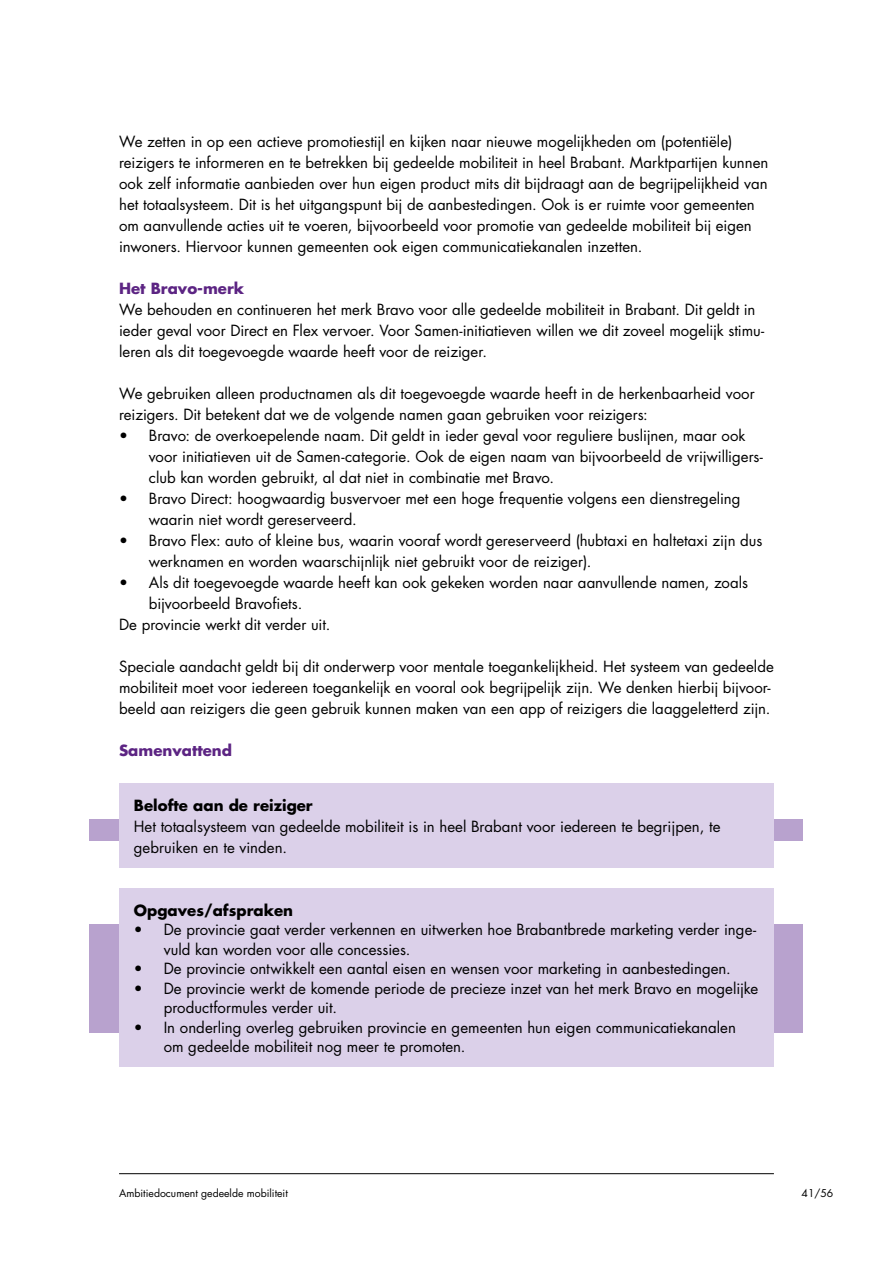
<style>
.page{position:relative;width:893px;height:1263px;background:#fff}
.page>*{position:absolute;margin:0;border:0;box-sizing:border-box;transform-origin:0 0}
.t1{font:15px/21px "Futura Std";color:#000}
.t2{font:700 15px "Futura Std";color:#000}
.t3{font:700 15px "Futura Std";color:#5c2483}
.t4{font:10.5px "Futura Std";color:#000}
</style>
<div class="page">
<hr style="left:119px;top:1173px;width:655px;height:1px;background:#000">
<div style="left:89px;top:924px;width:714px;height:108px;background:#b8a2ce"></div>
<div style="left:89px;top:819px;width:714px;height:21px;background:#b8a2ce"></div>
<div style="left:119px;top:783px;width:655px;height:84px;background:#dbd0e9"></div>
<div style="left:119px;top:888px;width:655px;height:179px;background:#dbd0e9"></div>
<p class="t1" style="left:119px;top:131px;width:651px">We zetten in op een actieve promotiestijl en kijken naar nieuwe mogelijkheden om (potentiële) reizigers te informeren en te betrekken bij gedeelde mobiliteit in heel Brabant. Marktpartijen kunnen ook zelf informatie aanbieden over hun eigen product mits dit bijdraagt aan de begrijpelijkheid van het totaalsysteem. Dit is het uitgangspunt bij de aanbestedingen. Ook is er ruimte voor gemeenten om aanvullende acties uit te voeren, bijvoorbeeld voor promotie van gedeelde mobiliteit bij eigen inwoners. Hiervoor kunnen gemeenten ook eigen communicatiekanalen inzetten.</p>
<p class="t3" style="left:119px;top:279px;width:127px">Het Bravo-merk</p>
<p class="t1" style="left:119px;top:299px;width:647px">We behouden en continueren het merk Bravo voor alle gedeelde mobiliteit in Brabant. Dit geldt in ieder geval voor Direct en Flex vervoer. Voor Samen-initiatieven willen we dit zoveel mogelijk stimu&shy;leren als dit toegevoegde waarde heeft voor de reiziger.</p>
<p class="t1" style="left:119px;top:383px;width:637px">We gebruiken alleen productnamen als dit toegevoegde waarde heeft in de herkenbaarheid voor reizigers. Dit betekent dat we de volgende namen gaan gebruiken voor reizigers:</p>
<p class="t1" style="left:149px;top:425px;width:616px;text-indent:-30px">• Bravo: de overkoepelende naam. Dit geldt in ieder geval voor reguliere buslijnen, maar ook voor initiatieven uit de Samen-categorie. Ook de eigen naam van bijvoorbeeld de vrijwilligers&shy;club kan worden gebruikt, al dat niet in combinatie met Bravo.</p>
<p class="t1" style="left:149px;top:488px;width:593px;text-indent:-30px">• Bravo Direct: hoogwaardig busvervoer met een hoge frequentie volgens een dienstregeling waarin niet wordt gereserveerd.</p>
<p class="t1" style="left:149px;top:530px;width:615px;text-indent:-30px">• Bravo Flex: auto of kleine bus, waarin vooraf wordt gereserveerd (hubtaxi en haltetaxi zijn dus werknamen en worden waarschijnlijk niet gebruikt voor de reiziger).</p>
<p class="t1" style="left:119px;top:572px;width:631px">• Als dit toegevoegde waarde heeft kan ook gekeken worden naar aanvullende namen, zoals</p>
<p class="t1" style="left:149px;top:593px;width:155px">bijvoorbeeld Bravofiets.</p>
<p class="t1" style="left:119px;top:614px;width:213px">De provincie werkt dit verder uit.</p>
<p class="t1" style="left:119px;top:656px;width:656px">Speciale aandacht geldt bij dit onderwerp voor mentale toegankelijkheid. Het systeem van gedeelde mobiliteit moet voor iedereen toegankelijk en vooral ook begrijpelijk zijn. We denken hierbij bijvoor&shy;beeld aan reizigers die geen gebruik kunnen maken van een app of reizigers die laaggeletterd zijn.</p>
<p class="t3" style="left:119px;top:741px;width:115px">Samenvattend</p>
<p class="t2" style="left:134px;top:795px;width:180px">Belofte aan de reiziger</p>
<p class="t1" style="left:134px;top:816px;width:588px">Het totaalsysteem van gedeelde mobiliteit is in heel Brabant voor iedereen te begrijpen, te gebruiken en te vinden.</p>
<p class="t2" style="left:134px;top:900px;width:161px">Opgaves/afspraken</p>
<p class="t1" style="left:164px;top:920px;width:594px;line-height:19.5px;text-indent:-30px">• De provincie gaat verder verkennen en uitwerken hoe Brabantbrede marketing verder inge&shy;vuld kan worden voor alle concessies.</p>
<p class="t1" style="left:134px;top:958px;width:598px">• De provincie ontwikkelt een aantal eisen en wensen voor marketing in aanbestedingen.</p>
<p class="t1" style="left:164px;top:978px;width:596px;line-height:19.5px;text-indent:-30px">• De provincie werkt de komende periode de precieze inzet van het merk Bravo en mogelijke productformules verder uit.</p>
<p class="t1" style="left:164px;top:1017px;width:574px;line-height:19.5px;text-indent:-30px">• In onderling overleg gebruiken provincie en gemeenten hun eigen communicatiekanalen om gedeelde mobiliteit nog meer te promoten.</p>
<p class="t4" style="left:119px;top:1187px;width:170px">Ambitiedocument gedeelde mobiliteit</p>
<p class="t4" style="left:802px;top:1187px;width:33px">41/56</p>
</div>
